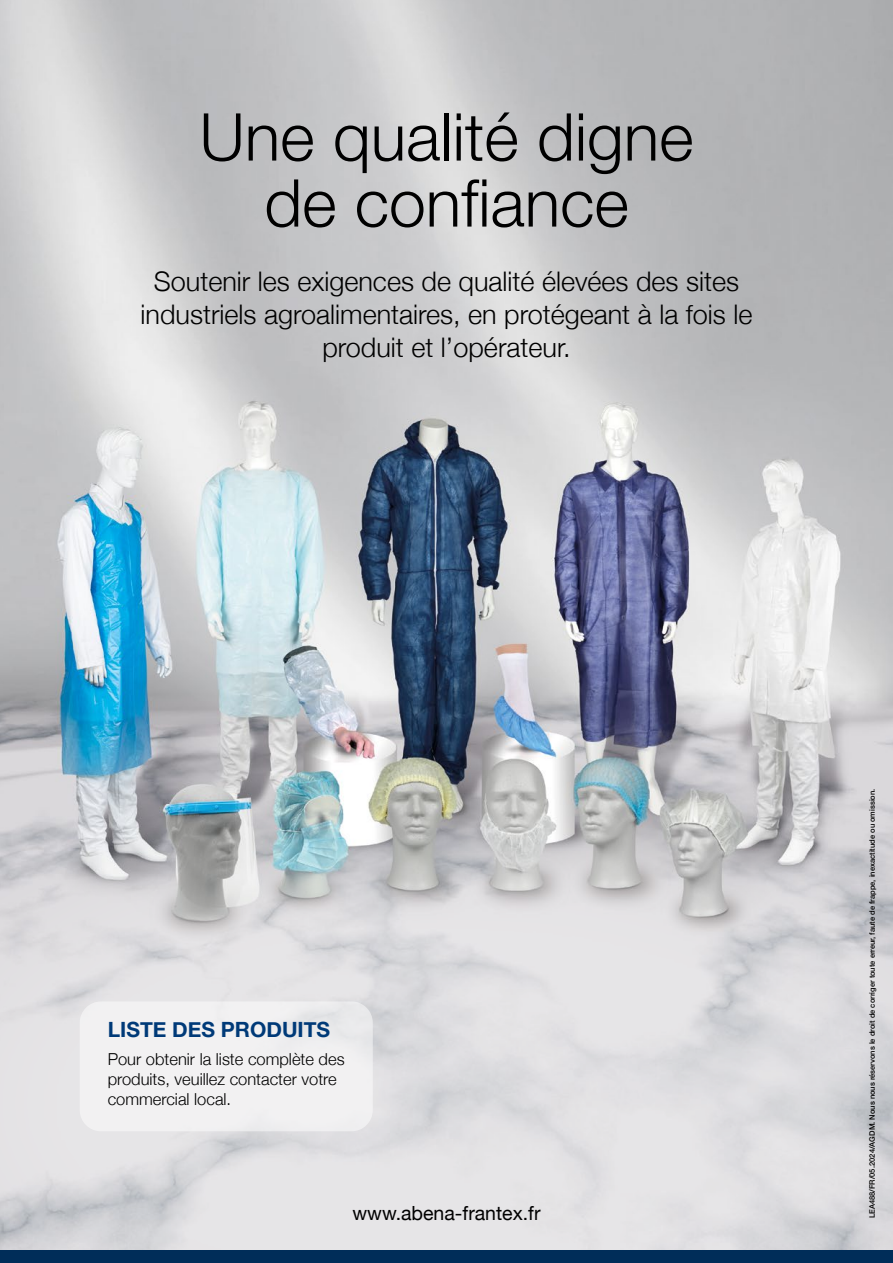
<style>
.page{position:relative;width:893px;height:1263px;background:#fff}
.page>*{position:absolute;margin:0;border:0;box-sizing:border-box;transform-origin:0 0}
.t1{font:300 66px/66px "Helvetica Neue";color:#000;text-align:center}
.t2{font:300 27px/33px "Helvetica Neue";color:#000;text-align:center}
.t3{font:700 21px "Helvetica Neue";color:#003a78}
.t4{font:19.5px "Helvetica Neue";color:#000}
.t5{font:300 16.5px/19.8px "Helvetica Neue";color:#000}
.t6{font:500 7.5px "Helvetica Neue";color:#000}
</style>
<div class="page">
<img style="left:0;top:0;width:893px;height:770px">
<svg style="left:0;top:770px;width:893px;height:480px;fill:#dddcdf"></svg>
<div style="left:0;top:1250px;width:893px;height:13px;background:#002d59"></div>
<div style="left:80px;top:1001px;width:293px;height:130px;background:#f2f1f2;border-radius:21px"></div>
<h1 class="t1" style="left:200px;top:99px;width:495px">Une qualité digne de confiance</h1>
<p class="t2" style="left:141px;top:263px;width:613px">Soutenir les exigences de qualité élevées des sites industriels agroalimentaires, en protégeant à la fois le produit et l’opérateur.</p>
<p class="t3" style="left:108px;top:1013px;width:224px">LISTE DES PRODUITS</p>
<p class="t5" style="left:108px;top:1048px;width:238px">Pour obtenir la liste complète des produits, veuillez contacter votre commercial local.</p>
<p class="t4" style="left:352px;top:1199px;width:190px">www.abena-frantex.fr</p>
<p class="t6" style="left:866px;top:1218px;width:431px;rotate:-90deg">LEA488/FR/05.2024/AGDM. Nous nous réservons le droit de corriger toute erreur, faute de frappe, inexactitude ou omission.</p>
</div>
